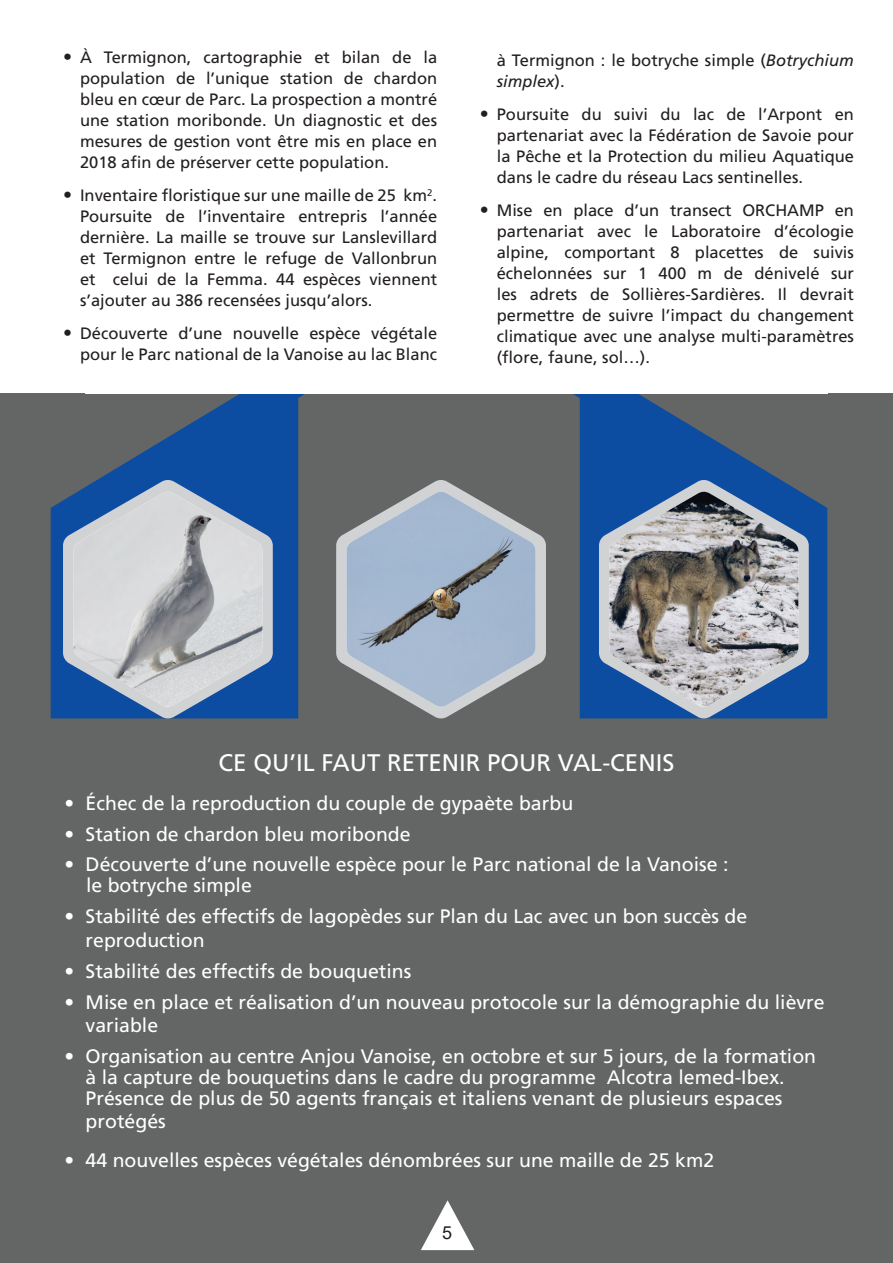
<style>
.page{position:relative;width:893px;height:1263px;background:#fff}
.page>*{position:absolute;margin:0;border:0;box-sizing:border-box;transform-origin:0 0}
.t1{font:24px "Frutiger LT Std";color:#fff}
.t2{font:19.5px/21px "Frutiger LT Std";color:#fff}
.t3{font:18px "Arial";color:#231f20}
.t4{font:16.5px/21px "Frutiger LT Std";color:#231f20;text-align:justify}
.s1{font-size:18px}
.s2{font-style:italic}
</style>
<div class="page">
<div style="left:0;top:393px;width:893px;height:870px;background:#646565"></div>
<svg style="left:51px;top:393px;width:347px;height:325px"></svg>
<svg style="left:480px;top:393px;width:347px;height:325px"></svg>
<svg style="left:63px;top:479px;width:210px;height:240px;background:#527aae"></svg>
<svg style="left:599px;top:479px;width:210px;height:240px;background:#5179af"></svg>
<img style="left:73px;top:492px;width:189px;height:215px">
<svg style="left:421px;top:1200px;width:53px;height:50px"></svg>
<img style="left:609px;top:492px;width:189px;height:215px">
<svg style="left:336px;top:479px;width:210px;height:240px"></svg>
<img style="left:346px;top:492px;width:190px;height:215px">
<p class="t4" style="left:80px;top:47px;width:359px;text-indent:-17px"><span class="s1">•</span> À Termignon, cartographie et bilan de la population de l’unique station de chardon bleu en cœur de Parc. La prospection a montré une station moribonde. Un diagnostic et des mesures de gestion vont être mis en place en 2018 afin de préserver cette population.</p>
<p class="t4" style="left:80px;top:185px;width:359px;text-indent:-17px"><span class="s1">•</span> Inventaire floristique sur une maille de 25 km<sup>2</sup>.<br>Poursuite de l’inventaire entrepris l’année dernière. La maille se trouve sur Lanslevillard et Termignon entre le refuge de Vallonbrun et celui de la Femma. 44 espèces viennent s’ajouter au 386 recensées jusqu’alors.</p>
<p class="t4" style="left:63px;top:323px;width:376px;text-align:right"><span class="s1">•</span> Découverte d’une nouvelle espèce végétale pour le Parc national de la Vanoise au lac Blanc</p>
<p class="t4" style="left:497px;top:50px;width:359px">à Termignon : le botryche simple (<span class="s2">Botrychium simplex</span>).</p>
<p class="t4" style="left:497px;top:104px;width:359px;text-indent:-17px"><span class="s1">•</span> Poursuite du suivi du lac de l’Arpont en partenariat avec la Fédération de Savoie pour la Pêche et la Protection du milieu Aquatique dans le cadre du réseau Lacs sentinelles.</p>
<p class="t4" style="left:497px;top:200px;width:359px;text-indent:-17px"><span class="s1">•</span> Mise en place d’un transect ORCHAMP en partenariat avec le Laboratoire d’écologie alpine, comportant 8 placettes de suivis échelonnées sur 1 400 m de dénivelé sur les adrets de Sollières-Sardières. Il devrait permettre de suivre l’impact du changement climatique avec une analyse multi-paramètres (flore, faune, sol…).</p>
<h1 class="t1" style="left:219px;top:749px;width:457px">CE QU’IL FAUT RETENIR POUR VAL-CENIS</h1>
<p class="t2" style="left:64px;top:792px;width:510px">• Échec de la reproduction du couple de gypaète barbu</p>
<p class="t2" style="left:64px;top:823px;width:348px">• Station de chardon bleu moribonde</p>
<p class="t2" style="left:86px;top:854px;width:644px;text-indent:-22px">• Découverte d’une nouvelle espèce pour le Parc national de la Vanoise : le botryche simple</p>
<p class="t2" style="left:86px;top:905px;width:663px;line-height:23.4px;text-indent:-21px">• Stabilité des effectifs de lagopèdes sur Plan du Lac avec un bon succès de reproduction</p>
<p class="t2" style="left:64px;top:960px;width:349px">• Stabilité des effectifs de bouquetins</p>
<p class="t2" style="left:86px;top:990px;width:741px;line-height:23.4px;text-indent:-21px">• Mise en place et réalisation d’un nouveau protocole sur la démographie du lièvre variable</p>
<p class="t2" style="left:86px;top:1046px;width:732px;text-indent:-21px">• Organisation au centre Anjou Vanoise, en octobre et sur 5 jours, de la formation à la capture de bouquetins dans le cadre du programme Alcotra lemed-Ibex.<br>Présence de plus de 50 agents français et italiens venant de plusieurs espaces</p>
<p class="t2" style="left:86px;top:1111px;width:82px">protégés</p>
<p class="t2" style="left:64px;top:1149px;width:651px">• 44 nouvelles espèces végétales dénombrées sur une maille de 25 km2</p>
<p class="t3" style="left:442px;top:1220px;width:12px">5</p>
</div>
